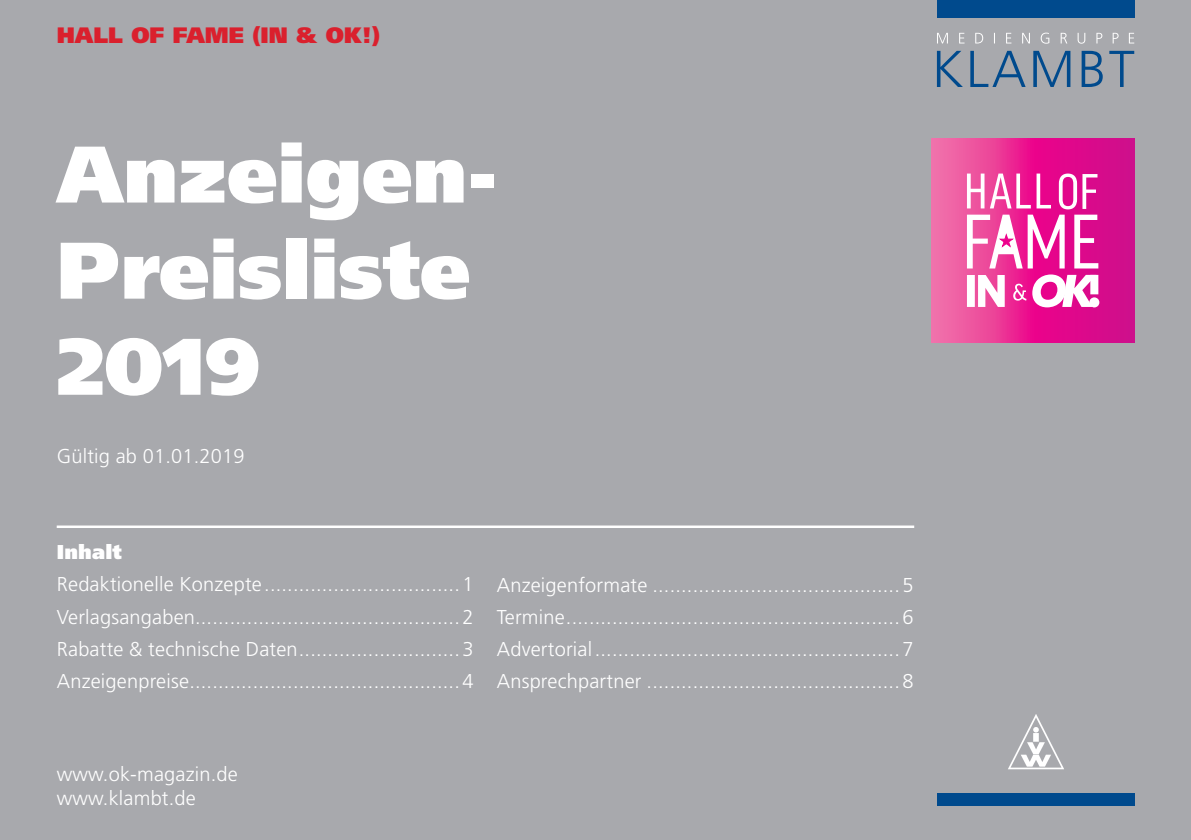
<style>
.page{position:relative;width:1191px;height:840px;background:#fff}
.page>*{position:absolute;margin:0;border:0;box-sizing:border-box;transform-origin:0 0}
.t1{font:900 80px/96px "Frutiger";color:#fff}
.t2{font:900 22.2px "Frutiger";color:#da202d}
.t3{font:300 20px/32px "Frutiger";letter-spacing:.01em;color:#fff;text-align:justify}
.t4{font:900 20px "Frutiger";letter-spacing:.01em;color:#fff}
</style>
<div class="page">
<div style="left:0;top:0;width:1191px;height:839px;background:#a8a9ad"></div>
<div style="left:937px;top:792px;width:197px;height:13px;background:#004a8d"></div>
<hr style="left:57px;top:525px;width:857px;height:2px;background:#fff">
<svg style="left:937px;top:51px;width:197px;height:36px"></svg>
<svg style="left:937px;top:33px;width:197px;height:11px"></svg>
<div style="left:937px;top:0;width:197px;height:17px;background:#004a8d"></div>
<img style="left:1008px;top:714px;width:56px;height:56px">
<svg style="left:931px;top:139px;width:203px;height:203px;background:#e32f95"></svg>
<svg style="left:967px;top:275px;width:37px;height:32px"></svg>
<svg style="left:1032px;top:274px;width:67px;height:33px;background:#f5aad7"></svg>
<svg style="left:1013px;top:283px;width:13px;height:17px"></svg>
<svg style="left:967px;top:173px;width:131px;height:95px;background:#ee66b4"></svg>
<p class="t2" style="left:57px;top:22px;width:325px">hall of fame (in &amp; OK!)</p>
<h1 class="t1" style="left:57px;top:125px;width:441px">Anzeigen-<br>Preisliste<br>2019</h1>
<p class="t3" style="left:57px;top:440px;width:189px">Gültig ab 01.01.2019</p>
<p class="t4" style="left:57px;top:540px;width:67px">Inhalt</p>
<p class="t3" style="left:57px;top:568px;width:418px">Redaktionelle Konzepte..................................1<br>Verlagsangaben..............................................2<br>Rabatte &amp; technische Daten............................3<br>Anzeigenpreise...............................................4</p>
<p class="t3" style="left:497px;top:569px;width:418px">Anzeigenformate ...........................................5<br>Termine..........................................................6<br>Advertorial.....................................................7<br>Ansprechpartner ............................................8</p>
<p class="t3" style="left:57px;top:762px;width:183px;line-height:24px">www.ok-magazin.de www.klambt.de</p>
</div>
